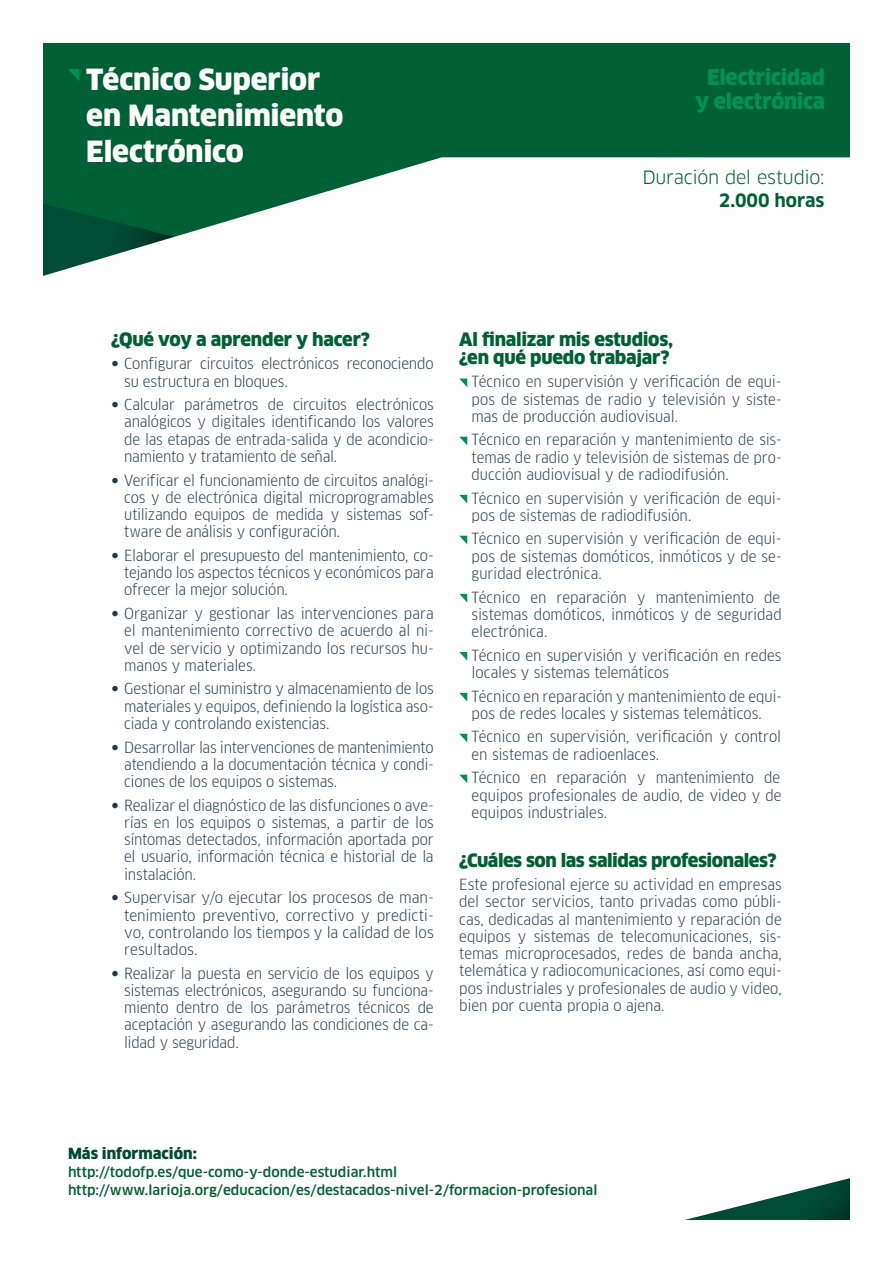
<style>
.page{position:relative;width:893px;height:1263px;background:#006035}
.page>*{position:absolute;margin:0;border:0;box-sizing:border-box;transform-origin:0 0}
.t1{font:900 28.5px/36px "Clan OT";letter-spacing:-.01em;color:#fff}
.t2{font:900 21.15px/24.3px "Clan OT";letter-spacing:-.015em;color:#009253;text-align:center}
.t3{font:900 18px/18px "Clan OT";letter-spacing:-.02em;color:#006035}
.t4{font:18px "Clan OT";letter-spacing:-.01em;color:#006035}
.t5{font:700 18px "Clan OT";color:#006035}
.t6{font:15px/17.2px "Clan Offc Pro Narr";letter-spacing:-.01em;color:#22394c;text-align:justify}
.t7{font:900 15px "Clan OT";color:#004c35}
.t8{font:500 13.5px/18px "Clan OT";color:#006035}
.s1{font-family:"Cg Nashville Md"}
</style>
<div class="page">
<div style="left:43px;top:157px;width:807px;height:1063px;background:#fff"></div>
<svg style="left:677px;top:1177px;width:173px;height:43px"></svg>
<svg style="left:68px;top:69px;width:11px;height:12px"></svg>
<svg style="left:459px;top:379px;width:8px;height:8px"></svg>
<svg style="left:459px;top:437px;width:8px;height:8px"></svg>
<svg style="left:459px;top:495px;width:8px;height:8px"></svg>
<svg style="left:459px;top:536px;width:8px;height:8px"></svg>
<svg style="left:459px;top:594px;width:8px;height:8px"></svg>
<svg style="left:459px;top:652px;width:8px;height:9px"></svg>
<svg style="left:459px;top:693px;width:8px;height:8px"></svg>
<svg style="left:459px;top:734px;width:8px;height:8px"></svg>
<svg style="left:459px;top:775px;width:8px;height:8px"></svg>
<div style="left:0;top:0;width:43px;height:1263px;background:#fff"></div>
<div style="left:0;top:0;width:893px;height:43px;background:#fff"></div>
<div style="left:0;top:1220px;width:893px;height:43px;background:#fff"></div>
<div style="left:850px;top:0;width:43px;height:1263px;background:#fff"></div>
<h1 class="t1" style="left:86px;top:62px;width:259px">Técnico Superior en Mantenimiento<br>Electrónico</h1>
<h2 class="t2" style="left:695px;top:65px;width:131px">Electricidad y electrónica</h2>
<p class="t4" style="left:642px;top:167px;width:184px">Duración del estudio:</p>
<p class="t5" style="left:719px;top:190px;width:107px">2.000 horas</p>
<p class="t3" style="left:111px;top:330px;width:260px">¿Qué voy a aprender y hacer?</p>
<p class="t6" style="left:124px;top:355px;width:311px;text-indent:-13px"><span class="s1">•</span> Configurar circuitos electrónicos reconociendo su estructura en bloques.</p>
<p class="t6" style="left:124px;top:396px;width:311px;text-indent:-13px"><span class="s1">•</span> Calcular parámetros de circuitos electrónicos analógicos y digitales identificando los valores de las etapas de entrada-salida y de acondicio&shy;namiento y tratamiento de señal.</p>
<p class="t6" style="left:124px;top:471px;width:311px;text-indent:-13px"><span class="s1">•</span> Verificar el funcionamiento de circuitos analógi&shy;cos y de electrónica digital microprogramables utilizando equipos de medida y sistemas sof&shy;tware de análisis y configuración.</p>
<p class="t6" style="left:124px;top:547px;width:311px;text-indent:-13px"><span class="s1">•</span> Elaborar el presupuesto del mantenimiento, co&shy;tejando los aspectos técnicos y económicos para ofrecer la mejor solución.</p>
<p class="t6" style="left:124px;top:605px;width:311px;text-indent:-13px"><span class="s1">•</span> Organizar y gestionar las intervenciones para el mantenimiento correctivo de acuerdo al ni&shy;vel de servicio y optimizando los recursos hu&shy;manos y materiales.</p>
<p class="t6" style="left:124px;top:680px;width:311px;text-indent:-13px"><span class="s1">•</span> Gestionar el suministro y almacenamiento de los materiales y equipos, definiendo la logística aso&shy;ciada y controlando existencias.</p>
<p class="t6" style="left:124px;top:738px;width:311px;text-indent:-13px"><span class="s1">•</span> Desarrollar las intervenciones de mantenimiento atendiendo a la documentación técnica y condi&shy;ciones de los equipos o sistemas.</p>
<p class="t6" style="left:124px;top:796px;width:311px;text-indent:-13px"><span class="s1">•</span> Realizar el diagnóstico de las disfunciones o ave&shy;rías en los equipos o sistemas, a partir de los síntomas detectados, información aportada por el usuario, información técnica e historial de la instalación.</p>
<p class="t6" style="left:124px;top:889px;width:311px;text-indent:-13px"><span class="s1">•</span> Supervisar y/o ejecutar los procesos de man&shy;tenimiento preventivo, correctivo y predicti&shy;vo, controlando los tiempos y la calidad de los resultados.</p>
<p class="t6" style="left:124px;top:964px;width:311px;text-indent:-13px"><span class="s1">•</span> Realizar la puesta en servicio de los equipos y sistemas electrónicos, asegurando su funciona&shy;miento dentro de los parámetros técnicos de aceptación y asegurando las condiciones de ca&shy;lidad y seguridad.</p>
<p class="t3" style="left:459px;top:330px;width:215px">Al finalizar mis estudios, ¿en qué puedo trabajar?</p>
<p class="t6" style="left:472px;top:373px;width:312px">Técnico en supervisión y verificación de equi&shy;pos de sistemas de radio y televisión y siste&shy;mas de producción audiovisual.</p>
<p class="t6" style="left:472px;top:431px;width:312px">Técnico en reparación y mantenimiento de sis&shy;temas de radio y televisión de sistemas de pro&shy;ducción audiovisual y de radiodifusión.</p>
<p class="t6" style="left:472px;top:489px;width:311px">Técnico en supervisión y verificación de equi&shy;pos de sistemas de radiodifusión.</p>
<p class="t6" style="left:472px;top:530px;width:312px">Técnico en supervisión y verificación de equi&shy;pos de sistemas domóticos, inmóticos y de se&shy;guridad electrónica.</p>
<p class="t6" style="left:472px;top:588px;width:312px">Técnico en reparación y mantenimiento de sistemas domóticos, inmóticos y de seguridad electrónica.</p>
<p class="t6" style="left:472px;top:646px;width:311px">Técnico en supervisión y verificación en redes locales y sistemas telemáticos</p>
<p class="t6" style="left:472px;top:687px;width:312px">Técnico en reparación y mantenimiento de equi&shy;pos de redes locales y sistemas telemáticos.</p>
<p class="t6" style="left:472px;top:728px;width:311px">Técnico en supervisión, verificación y control en sistemas de radioenlaces.</p>
<p class="t6" style="left:472px;top:769px;width:312px">Técnico en reparación y mantenimiento de equipos profesionales de audio, de video y de equipos industriales.</p>
<p class="t3" style="left:459px;top:851px;width:319px">¿Cuáles son las salidas profesionales?</p>
<p class="t6" style="left:459px;top:876px;width:324px">Este profesional ejerce su actividad en empresas del sector servicios, tanto privadas como públi&shy;cas, dedicadas al mantenimiento y reparación de equipos y sistemas de telecomunicaciones, sis&shy;temas microprocesados, redes de banda ancha, telemática y radiocomunicaciones, así como equi&shy;pos industriales y profesionales de audio y video, bien por cuenta propia o ajena.</p>
<p class="t7" style="left:68px;top:1144px;width:130px">Más información:</p>
<p class="t8" style="left:68px;top:1163px;width:531px">http://todofp.es/que-como-y-donde-estudiar.html http://www.larioja.org/educacion/es/destacados-nivel-2/formacion-profesional</p>
</div>
